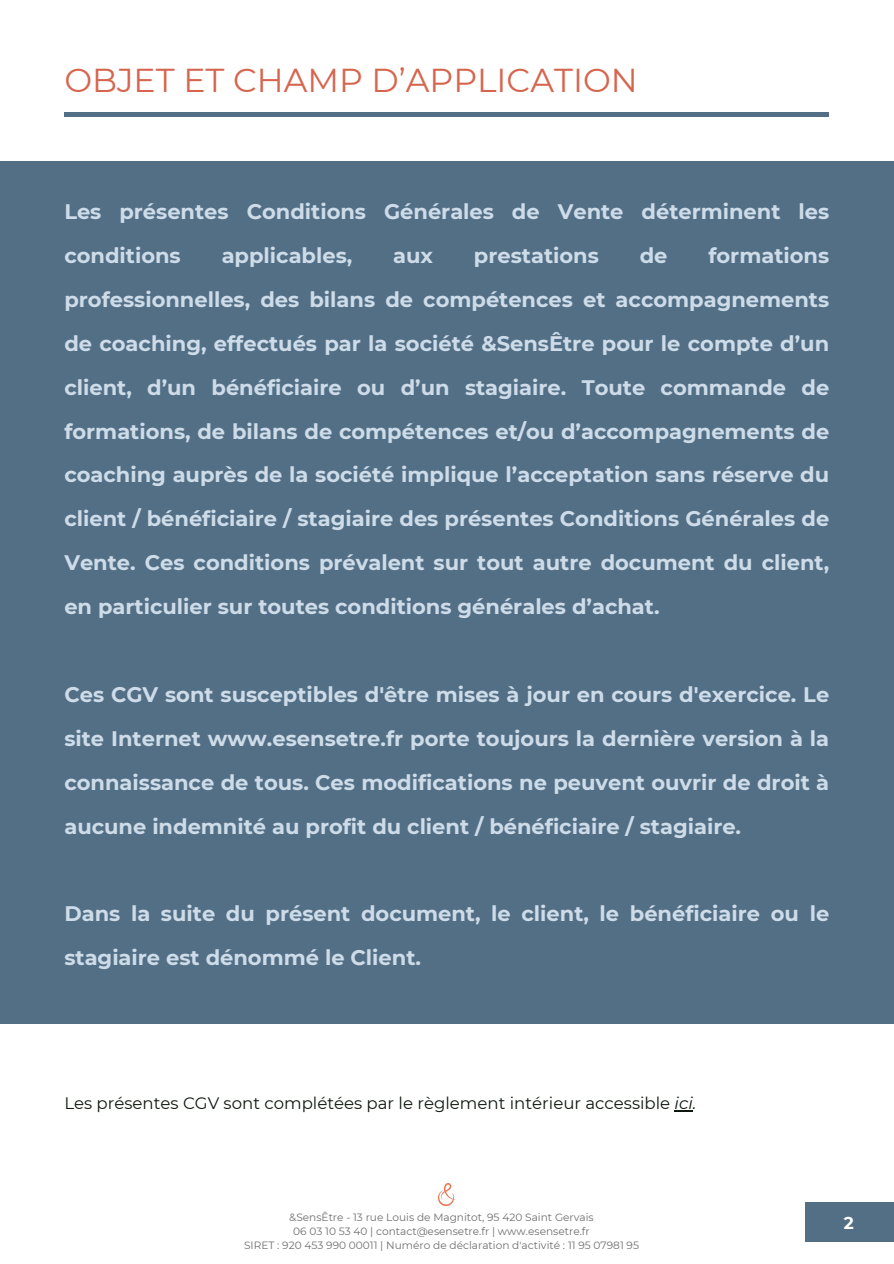
<style>
.page{position:relative;width:894px;height:1264px;background:#fff}
.page>*{position:absolute;margin:0;border:0;box-sizing:border-box;transform-origin:0 0}
.t1{font:33px "Montserrat";color:#d6654e}
.t2{font:700 21px/43.8px "Montserrat";color:#cddce8}
.t3{font:700 16.95px "Montserrat";color:#fff}
.t4{font:16.5px "Montserrat";color:#0f1810}
.t5{font:10.5px "Montserrat";color:#6f6f6e}
.s1{font-style:italic}
</style>
<div class="page">
<div style="left:804px;top:1202px;width:89px;height:39px;background:#536f86"></div>
<div style="left:0;top:162px;width:893px;height:862px;background:#536f86"></div>
<img style="left:438px;top:1183px;width:17px;height:22px">
<svg style="left:674px;top:1110px;width:18px;height:1px"></svg>
<div style="left:64px;top:112px;width:764px;height:5px;background:#536f86"></div>
<p class="t1" style="left:64px;top:60px;width:574px">OBJET ET CHAMP D’APPLICATION</p>
<h2 class="t2" style="left:64px;top:190px;width:766px">Les présentes Conditions Générales de Vente déterminent les conditions</h2>
<h2 class="t2" style="left:64px;top:233px;width:766px;text-align:justify;text-indent:644px">formations professionnelles, des bilans de compétences et accompagnements de coaching, effectués par la société &amp;SensÊtre pour le compte d’un client, d’un bénéficiaire ou d’un stagiaire. Toute commande de formations, de bilans de compétences et/ou d’accompagnements de coaching auprès de la société implique l’acceptation sans réserve du client / bénéficiaire / stagiaire des présentes Conditions Générales de Vente. Ces conditions prévalent sur tout autre document du client, en particulier sur toutes conditions générales d’achat.</h2>
<h2 class="t2" style="left:221px;top:233px;width:132px">applicables,</h2>
<h2 class="t2" style="left:393px;top:233px;width:41px">aux</h2>
<h2 class="t2" style="left:474px;top:233px;width:126px">prestations</h2>
<h2 class="t2" style="left:639px;top:233px;width:29px">de</h2>
<h2 class="t2" style="left:64px;top:672px;width:766px;text-align:justify">Ces CGV sont susceptibles d'être mises à jour en cours d'exercice. Le site Internet www.esensetre.fr porte toujours la dernière version à la connaissance de tous. Ces modifications ne peuvent ouvrir de droit à aucune indemnité au profit du client / bénéficiaire / stagiaire.</h2>
<h2 class="t2" style="left:64px;top:892px;width:766px">Dans la suite du présent document, le client, le bénéficiaire ou le stagiaire est dénommé le Client.</h2>
<p class="t4" style="left:64px;top:1093px;width:633px">Les présentes CGV sont complétées par le règlement intérieur accessible <span class="s1">ici.</span></p>
<h3 class="t5" style="left:289px;top:1210px;width:306px">&amp;SensÊtre - 13 rue Louis de Magnitot, 95 420 Saint Gervais</h3>
<p class="t5" style="left:293px;top:1225px;width:298px">06 03 10 53 40 | contact@esensetre.fr | www.esensetre.fr</p>
<p class="t5" style="left:244px;top:1239px;width:396px">SIRET : 920 453 990 00011 | Numéro de déclaration d'activité : 11 95 07981 95</p>
<h1 class="t3" style="left:843px;top:1212px;width:12px">2</h1>
</div>
